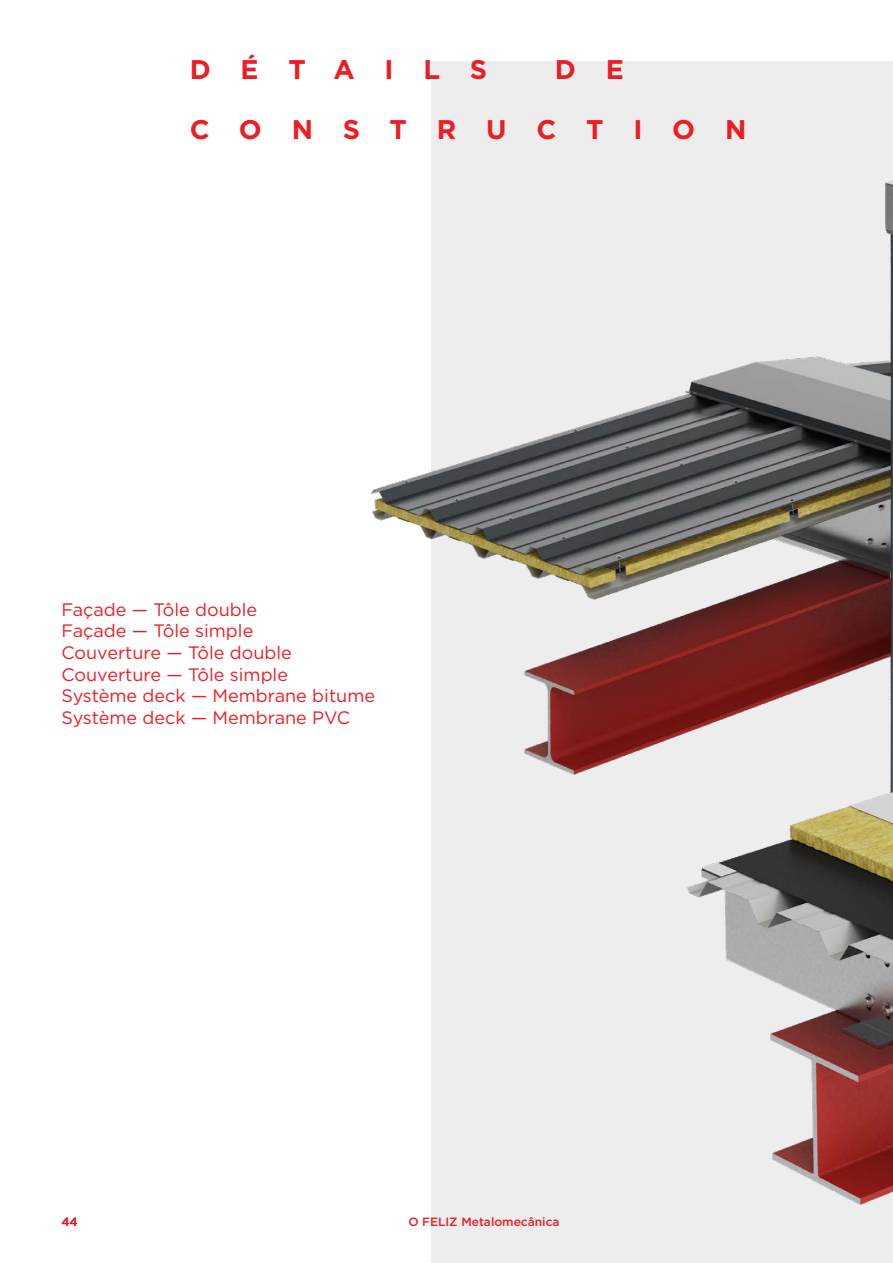
<style>
.page{position:relative;width:893px;height:1263px;background:#fff}
.page>*{position:absolute;margin:0;border:0;box-sizing:border-box;transform-origin:0 0}
.t1{font:700 27px "Gotham";letter-spacing:1.105em;color:#ed1d24}
.t2{font:18px/21.6px "Gotham";color:#ed1d24}
.t3{font:500 12px "Gotham";color:#ed1d24}
</style>
<div class="page">
<div style="left:431px;top:61px;width:462px;height:1202px;background:#ededee"></div>
<img style="left:372px;top:180px;width:521px;height:1024px">
<h1 class="t1" style="left:190px;top:52px;width:299px">DÉTAILS</h1>
<h1 class="t1" style="left:555px;top:52px;width:71px">D E</h1>
<h1 class="t1" style="left:190px;top:112px;width:558px">CONSTRUCTION</h1>
<p class="t2" style="left:61px;top:598px;width:315px">Façade — Tôle double<br>Façade — Tôle simple<br>Couverture — Tôle double<br>Couverture — Tôle simple<br>Système deck — Membrane bitume<br>Système deck — Membrane PVC</p>
<p class="t3" style="left:61px;top:1214px;width:18px">44</p>
<p class="t3" style="left:408px;top:1214px;width:153px">O FELIZ Metalomecânica</p>
</div>
